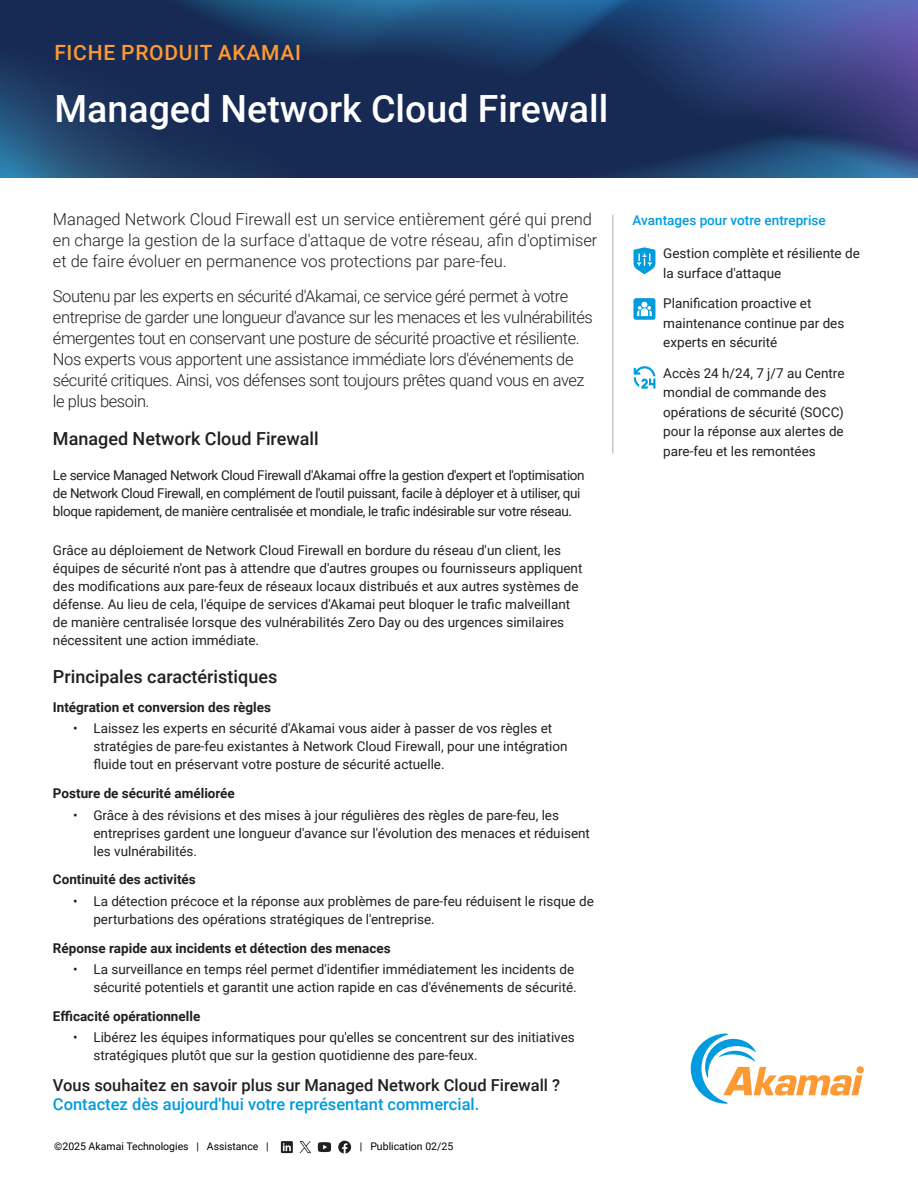
<style>
.page{position:relative;width:918px;height:1188px;background:#fff}
.page>*{position:absolute;margin:0;border:0;box-sizing:border-box;transform-origin:0 0}
.H1_Title{font:500 37.5px "Roboto";color:#fff}
.Preheader{font:500 21px "Roboto";letter-spacing:.035em;color:#f93}
.H2_Title{font:500 18px "Roboto";color:#231f20}
.Opening_Paragraph{font:300 16.5px/21px "Roboto";letter-spacing:-.025em;color:#231f20}
.Opening_Paragraph-2{font:300 16.5px/21px "Roboto";color:#231f20}
.CTA_on_Navy_Blue{font:500 16.5px/19.5px "Roboto";color:#231f20}
.Body{font:13.5px/18px "Roboto";color:#231f20}
.Opening_Paragraph-3{font:13.5px/18px "Roboto";letter-spacing:-.025em;color:#231f20}
.Sidebar_-_Benefits_Body{font:13.5px/19.5px "Roboto";color:#231f20}
.Body-2{font:700 13.5px "Roboto";color:#231f20}
.Sidebar_-_Benefits_Title_Blue{font:500 13.5px "Roboto";color:#009cde}
.t1{font:10.5px "Roboto";color:#000}
.s1{color:#009cde}
</style>
<div class="page">
<svg style="left:281px;top:1141px;width:12px;height:12px"></svg>
<svg style="left:299px;top:1141px;width:12px;height:12px"></svg>
<svg style="left:318px;top:1142px;width:13px;height:10px"></svg>
<svg style="left:338px;top:1141px;width:13px;height:13px"></svg>
<svg style="left:0;top:0;width:918px;height:38px;background:#264b7e"></svg>
<svg style="left:0;top:38px;width:918px;height:139px;background:#1e3461"></svg>
<svg style="left:691px;top:1034px;width:171px;height:70px"></svg>
<hr style="left:612px;top:215px;width:2px;height:239px;background:#c7c8ca">
<svg style="left:633px;top:247px;width:22px;height:27px"></svg>
<svg style="left:633px;top:298px;width:22px;height:22px"></svg>
<svg style="left:634px;top:366px;width:21px;height:23px"></svg>
<p class="Preheader" style="left:54px;top:38px;width:248px">FICHE PRODUIT AKAMAI</p>
<p class="H1_Title" style="left:54px;top:83px;width:555px">Managed Network Cloud Firewall</p>
<p class="Opening_Paragraph-2" style="left:53px;top:208px;width:546px">Managed Network Cloud Firewall est un service entièrement géré qui prend en charge la gestion de la surface d'attaque de votre réseau, afin d'optimiser et de faire évoluer en permanence vos protections par pare-feu.</p>
<p class="Opening_Paragraph" style="left:53px;top:285px;width:542px">Soutenu par les experts en sécurité d'Akamai, ce service géré permet à votre entreprise de garder une longueur d'avance sur les menaces et les vulnérabilités émergentes tout en conservant une posture de sécurité proactive et résiliente.<br>Nos experts vous apportent une assistance immédiate lors d'événements de sécurité critiques. Ainsi, vos défenses sont toujours prêtes quand vous en avez le plus besoin.</p>
<p class="H2_Title" style="left:53px;top:426px;width:267px">Managed Network Cloud Firewall</p>
<p class="Opening_Paragraph-3" style="left:53px;top:466px;width:533px">Le service Managed Network Cloud Firewall d'Akamai offre la gestion d'expert et l'optimisation de Network Cloud Firewall, en complément de l'outil puissant, facile à déployer et à utiliser, qui bloque rapidement, de manière centralisée et mondiale, le trafic indésirable sur votre réseau.</p>
<p class="Body" style="left:53px;top:540px;width:531px">Grâce au déploiement de Network Cloud Firewall en bordure du réseau d'un client, les équipes de sécurité n'ont pas à attendre que d'autres groupes ou fournisseurs appliquent des modifications aux pare-feux de réseaux locaux distribués et aux autres systèmes de défense. Au lieu de cela, l'équipe de services d'Akamai peut bloquer le trafic malveillant de manière centralisée lorsque des vulnérabilités Zero Day ou des urgences similaires nécessitent une action immédiate.</p>
<p class="H2_Title" style="left:53px;top:664px;width:226px">Principales caractéristiques</p>
<p class="Body-2" style="left:53px;top:697px;width:220px">Intégration et conversion des règles</p>
<p class="Body" style="left:93px;top:719px;width:476px;text-indent:-20px">• Laissez les experts en sécurité d'Akamai vous aider à passer de vos règles et stratégies de pare-feu existantes à Network Cloud Firewall, pour une intégration fluide tout en préservant votre posture de sécurité actuelle.</p>
<p class="Body-2" style="left:53px;top:784px;width:184px">Posture de sécurité améliorée</p>
<p class="Body" style="left:93px;top:805px;width:498px;text-indent:-20px">• Grâce à des révisions et des mises à jour régulières des règles de pare-feu, les entreprises gardent une longueur d'avance sur l'évolution des menaces et réduisent les vulnérabilités.</p>
<p class="Body-2" style="left:53px;top:870px;width:144px">Continuité des activités</p>
<p class="Body" style="left:93px;top:892px;width:502px;text-indent:-20px">• La détection précoce et la réponse aux problèmes de pare-feu réduisent le risque de perturbations des opérations stratégiques de l'entreprise.</p>
<p class="Body-2" style="left:53px;top:938px;width:339px">Réponse rapide aux incidents et détection des menaces</p>
<p class="Body" style="left:73px;top:960px;width:505px;text-align:right">• La surveillance en temps réel permet d'identifier immédiatement les incidents de sécurité potentiels et garantit une action rapide en cas d'événements de sécurité.</p>
<p class="Body-2" style="left:53px;top:1007px;width:149px">Efficacité opérationnelle</p>
<p class="Body" style="left:93px;top:1028px;width:483px;text-indent:-20px">• Libérez les équipes informatiques pour qu'elles se concentrent sur des initiatives stratégiques plutôt que sur la gestion quotidienne des pare-feux.</p>
<p class="CTA_on_Navy_Blue" style="left:53px;top:1075px;width:509px">Vous souhaitez en savoir plus sur Managed Network Cloud Firewall ?<br><span class="s1">Contactez dès aujourd'hui votre représentant commercial.</span></p>
<p class="t1" style="left:54px;top:1139px;width:216px">©2025 Akamai Technologies | Assistance |</p>
<p class="t1" style="left:360px;top:1139px;width:95px">| Publication 02/25</p>
<p class="Sidebar_-_Benefits_Title_Blue" style="left:633px;top:210px;width:195px">Avantages pour votre entreprise</p>
<p class="Sidebar_-_Benefits_Body" style="left:663px;top:243px;width:198px">Gestion complète et résiliente de la surface d'attaque</p>
<p class="Sidebar_-_Benefits_Body" style="left:663px;top:293px;width:183px">Planification proactive et maintenance continue par des experts en sécurité</p>
<p class="Sidebar_-_Benefits_Body" style="left:663px;top:363px;width:183px">Accès 24 h/24, 7 j/7 au Centre mondial de commande des opérations de sécurité (SOCC) pour la réponse aux alertes de pare-feu et les remontées</p>
</div>
